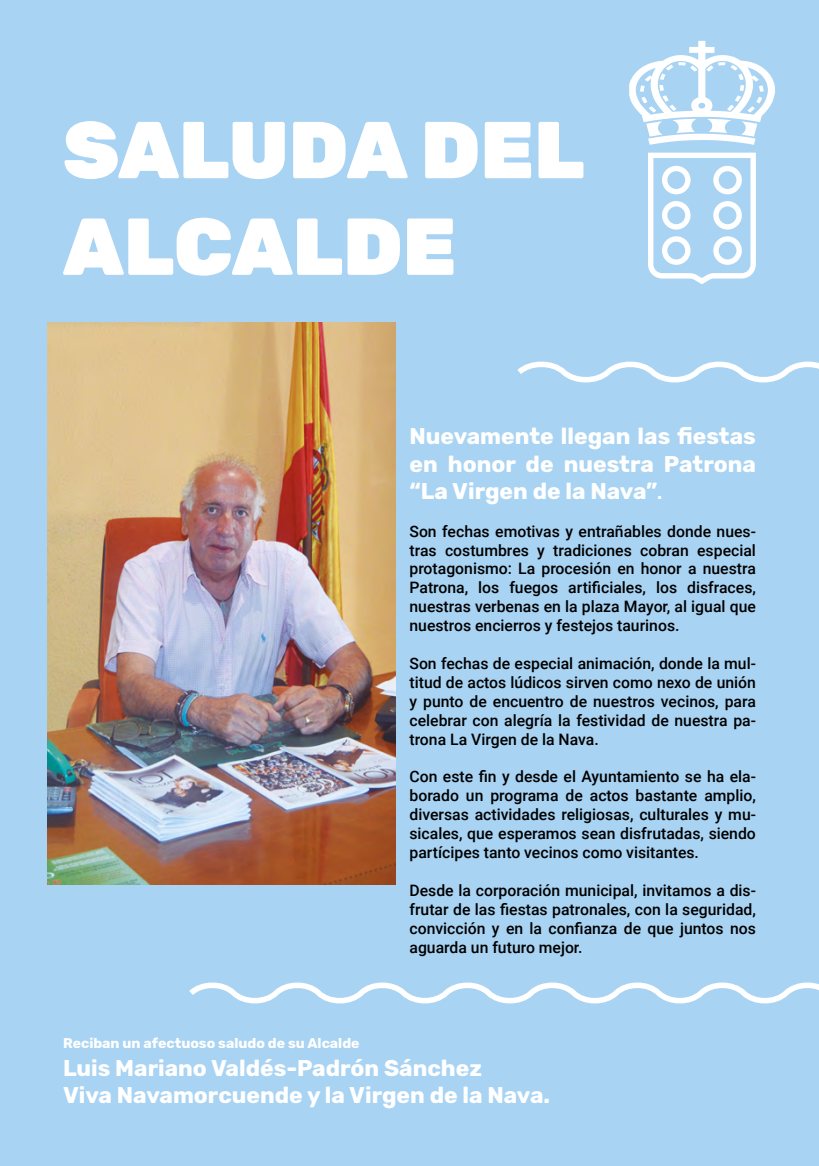
<style>
.page{position:relative;width:819px;height:1166px;background:#a8d3f3}
.page>*{position:absolute;margin:0;border:0;box-sizing:border-box;transform-origin:0 0}
.t1{font:900 80.5px/96.6px "Rubik";color:#fff}
.t2{font:700 22.75px/27.3px "Rubik";color:#fff;text-align:justify}
.t3{font:500 15.75px/18.9px "Roboto";color:#000;text-align:justify}
.t4{font:700 14px "Rubik";color:#fff}
.s1{font-size:15.75px}
</style>
<div class="page">
<img style="left:47px;top:322px;width:348px;height:562px">
<svg style="left:517px;top:361px;width:302px;height:22px"></svg>
<svg style="left:189px;top:982px;width:630px;height:22px"></svg>
<svg style="left:648px;top:153px;width:107px;height:131px"></svg>
<svg style="left:629px;top:41px;width:146px;height:104px"></svg>
<h1 class="t1" style="left:63px;top:104px;width:523px">SALUDA DEL<br>ALCALDE</h1>
<h2 class="t2" style="left:409px;top:423px;width:348px">Nuevamente llegan las fiestas en honor de nuestra Patrona “La Virgen de la Nava”<span class="s1">.</span></h2>
<p class="t3" style="left:409px;top:521px;width:348px">Son fechas emotivas y entrañables donde nues&shy;tras costumbres y tradiciones cobran especial protagonismo: La procesión en honor a nuestra Patrona, los fuegos artificiales, los disfraces, nuestras verbenas en la plaza Mayor, al igual que nuestros encierros y festejos taurinos.</p>
<p class="t3" style="left:409px;top:653px;width:348px">Son fechas de especial animación, donde la mul&shy;titud de actos lúdicos sirven como nexo de unión y punto de encuentro de nuestros vecinos, para celebrar con alegría la festividad de nuestra pa&shy;trona La Virgen de la Nava.</p>
<p class="t3" style="left:409px;top:767px;width:348px">Con este fin y desde el Ayuntamiento se ha ela&shy;borado un programa de actos bastante amplio, diversas actividades religiosas, culturales y mu&shy;sicales, que esperamos sean disfrutadas, siendo partícipes tanto vecinos como visitantes.</p>
<p class="t3" style="left:409px;top:880px;width:348px">Desde la corporación municipal, invitamos a dis&shy;frutar de las fiestas patronales, con la seguridad, convicción y en la confianza de que juntos nos aguarda un futuro mejor.</p>
<p class="t4" style="left:63px;top:1035px;width:298px">Reciban un afectuoso saludo de su Alcalde</p>
<h2 class="t2" style="left:63px;top:1055px;width:488px">Luis Mariano Valdés-Padrón Sánchez<br>Viva Navamorcuende y la Virgen de la Nava.</h2>
</div>
